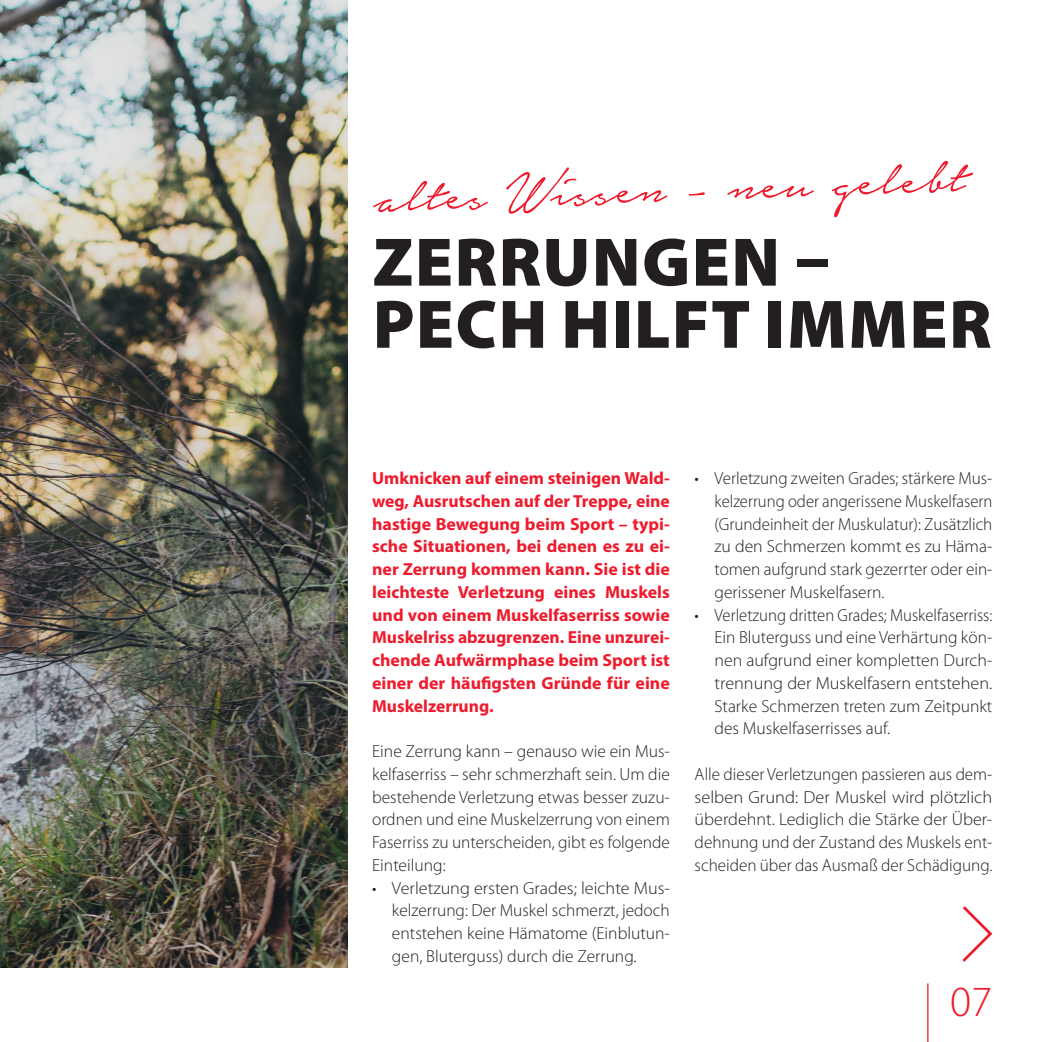
<style>
.page{position:relative;width:1042px;height:1042px;background:#fff}
.page>*{position:absolute;margin:0;border:0;box-sizing:border-box;transform-origin:0 0}
.t1{font:900 69.12px/62.1px "Myriad Pro";letter-spacing:.02em;color:#231f20}
.t2{font:66.5px "Notera Personal Use Only";color:#ee1b2d}
.t3{font:300 43.23px "Myriad Pro";color:#ee1b2d}
.t4{font:300 17.5px/22.8px "Myriad Pro";color:#231f20;text-align:justify}
.t5{font:700 17.5px/22.8px "Myriad Pro";color:#ee1b2d;text-align:justify}
</style>
<div class="page">
<svg style="left:962px;top:906px;width:31px;height:56px"></svg>
<img style="left:0;top:0;width:347px;height:967px">
<hr style="left:927px;top:983px;width:1px;height:59px;background:#ee1b2d">
<h2 class="t2" style="left:372px;top:164px;width:593px;rotate:-2deg">altes Wissen - neu gelebt</h2>
<h1 class="t1" style="left:373px;top:232px;width:620px">ZERRUNGEN –<br>PECH HILFT IMMER</h1>
<p class="t5" style="left:372px;top:466px;width:299px">Umknicken auf einem steinigen Wald&shy;weg, Ausrutschen auf der Treppe, eine hastige Bewegung beim Sport – typi&shy;sche Situationen, bei denen es zu ei&shy;ner Zerrung kommen kann. Sie ist die leichteste Verletzung eines Muskels und von einem Muskelfaserriss sowie Muskelriss abzugrenzen. Eine unzurei&shy;chende Aufwärmphase beim Sport ist einer der häufigsten Gründe für eine Muskelzerrung.</p>
<p class="t4" style="left:372px;top:740px;width:299px">Eine Zerrung kann – genauso wie ein Mus&shy;kelfaserriss – sehr schmerzhaft sein. Um die bestehende Verletzung etwas besser zuzu&shy;ordnen und eine Muskelzerrung von einem Faserriss zu unterscheiden, gibt es folgende Einteilung:</p>
<p class="t4" style="left:392px;top:876px;width:279px;text-indent:-20px">• Verletzung ersten Grades; leichte Mus&shy;kelzerrung: Der Muskel schmerzt, jedoch entstehen keine Hämatome (Einblutun&shy;gen, Bluterguss) durch die Zerrung.</p>
<p class="t4" style="left:714px;top:467px;width:279px;text-indent:-20px">• Verletzung zweiten Grades; stärkere Mus&shy;kelzerrung oder angerissene Muskelfasern (Grundeinheit der Muskulatur): Zusätzlich zu den Schmerzen kommt es zu Häma&shy;tomen aufgrund stark gezerrter oder ein&shy;gerissener Muskelfasern.</p>
<p class="t4" style="left:714px;top:603px;width:279px;text-indent:-20px">• Verletzung dritten Grades; Muskelfaserriss:<br>Ein Bluterguss und eine Verhärtung kön&shy;nen aufgrund einer kompletten Durch&shy;trennung der Muskelfasern entstehen.<br>Starke Schmerzen treten zum Zeitpunkt des Muskelfaserrisses auf.</p>
<p class="t4" style="left:694px;top:763px;width:299px">Alle dieser Verletzungen passieren aus dem&shy;selben Grund: Der Muskel wird plötzlich überdehnt. Lediglich die Stärke der Über&shy;dehnung und der Zustand des Muskels ent&shy;scheiden über das Ausmaß der Schädigung.</p>
<h3 class="t3" style="left:950px;top:977px;width:44px">07</h3>
</div>
